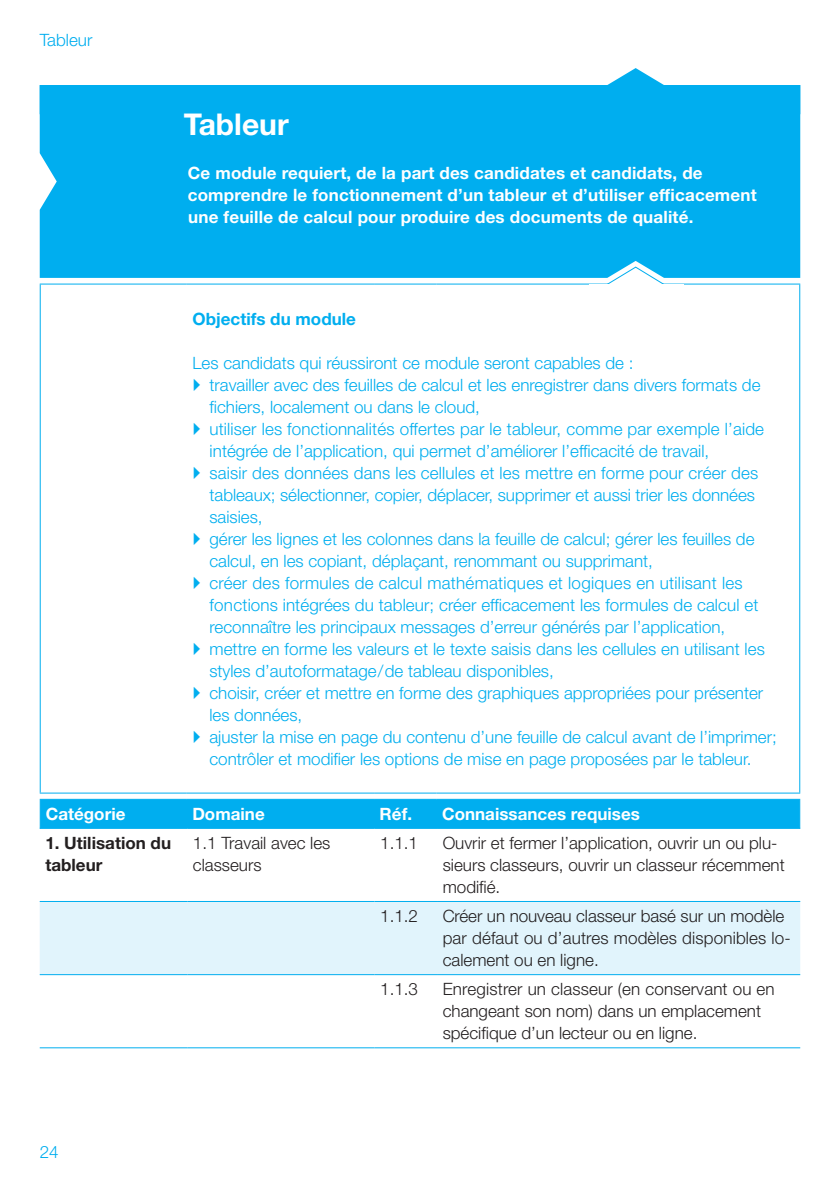
<style>
.page{position:relative;width:840px;height:1191px;background:#fff}
.page>*{position:absolute;margin:0;border:0;box-sizing:border-box;transform-origin:0 0}
.t1{font:700 30px "Helvetica Neue LT Std";color:#fff}
.t2{font:300 17px/22px "Helvetica Neue LT Std";color:#00aeef}
.t3{font:300 17px/22px "Helvetica Neue LT Std";color:#231f20}
.t4{font:700 17px/22px "Helvetica Neue LT Std";letter-spacing:.01em;color:#fff}
.t5{font:700 17px/22px "Helvetica Neue LT Std";color:#231f20}
.t6{font:700 17px "Helvetica Neue LT Std";color:#00aeef}
</style>
<div class="page">
<div style="left:40px;top:902px;width:759px;height:72px;background:#e1f4fc"></div>
<hr style="left:40px;top:901px;width:147px;height:1px;background:#00aeef">
<hr style="left:187px;top:901px;width:187px;height:1px;background:#00aeef">
<hr style="left:374px;top:901px;width:63px;height:1px;background:#00aeef">
<hr style="left:437px;top:901px;width:362px;height:1px;background:#00aeef">
<hr style="left:40px;top:974px;width:147px;height:1px;background:#00aeef">
<hr style="left:187px;top:974px;width:187px;height:1px;background:#00aeef">
<hr style="left:374px;top:974px;width:63px;height:1px;background:#00aeef">
<hr style="left:437px;top:974px;width:362px;height:1px;background:#00aeef">
<hr style="left:40px;top:828px;width:147px;height:1px;background:#00aeef">
<hr style="left:187px;top:828px;width:187px;height:1px;background:#00aeef">
<hr style="left:374px;top:828px;width:63px;height:1px;background:#00aeef">
<hr style="left:437px;top:828px;width:362px;height:1px;background:#00aeef">
<hr style="left:40px;top:1047px;width:147px;height:1px;background:#00aeef">
<hr style="left:187px;top:1047px;width:187px;height:1px;background:#00aeef">
<hr style="left:374px;top:1047px;width:63px;height:1px;background:#00aeef">
<hr style="left:437px;top:1047px;width:362px;height:1px;background:#00aeef">
<svg style="left:40px;top:68px;width:759px;height:210px;background:#15b4f0"></svg>
<hr style="left:40px;top:283px;width:147px;height:1px;background:#00aeef">
<hr style="left:40px;top:284px;width:1px;height:508px;background:#00aeef">
<hr style="left:187px;top:283px;width:187px;height:1px;background:#00aeef">
<hr style="left:374px;top:283px;width:62px;height:1px;background:#00aeef">
<hr style="left:436px;top:283px;width:363px;height:1px;background:#00aeef">
<hr style="left:798px;top:284px;width:1px;height:508px;background:#00aeef">
<hr style="left:40px;top:792px;width:147px;height:1px;background:#00aeef">
<hr style="left:187px;top:792px;width:187px;height:1px;background:#00aeef">
<hr style="left:374px;top:792px;width:62px;height:1px;background:#00aeef">
<hr style="left:436px;top:792px;width:363px;height:1px;background:#00aeef">
<div style="left:40px;top:799px;width:759px;height:29px;background:#00aeef"></div>
<svg style="left:589px;top:266px;width:88px;height:18px"></svg>
<p class="t2" style="left:40px;top:29px;width:54px">Tableur</p>
<h1 class="t1" style="left:183px;top:106px;width:106px">Tableur</h1>
<p class="t4" style="left:188px;top:161px;width:570px">Ce module requiert, de la part des candidates et candidats, de comprendre le fonctionnement d’un tableur et d’utiliser efficacement une feuille de calcul pour produire des documents de qualité.</p>
<p class="t6" style="left:192px;top:308px;width:165px">Objectifs du module</p>
<p class="t2" style="left:209px;top:351px;width:568px;text-indent:-17px">Les candidats qui réussiront ce module seront capables de :<br>travailler avec des feuilles de calcul et les enregistrer dans divers formats de fichiers, localement ou dans le cloud,<br>utiliser les fonctionnalités offertes par le tableur, comme par exemple l’aide intégrée de l’application, qui permet d’améliorer l’efficacité de travail,<br>saisir des données dans les cellules et les mettre en forme pour créer des tableaux; sélectionner, copier, déplacer, supprimer et aussi trier les données saisies,<br>gérer les lignes et les colonnes dans la feuille de calcul; gérer les feuilles de calcul, en les copiant, déplaçant, renommant ou supprimant,<br>créer des formules de calcul mathématiques et logiques en utilisant les fonctions intégrées du tableur; créer efficacement les formules de calcul et reconnaître les principaux messages d’erreur générés par l’application, mettre en forme les valeurs et le texte saisis dans les cellules en utilisant les styles d’autoformatage/de tableau disponibles,<br>choisir, créer et mettre en forme des graphiques appropriées pour présenter les données,<br>ajuster la mise en page du contenu d’une feuille de calcul avant de l’imprimer; contrôler et modifier les options de mise en page proposées par le tableur.</p>
<p class="t4" style="left:46px;top:802px;width:81px">Catégorie</p>
<p class="t4" style="left:192px;top:802px;width:74px">Domaine</p>
<p class="t4" style="left:379px;top:802px;width:34px">Réf.</p>
<p class="t4" style="left:442px;top:802px;width:199px">Connaissances requises</p>
<p class="t5" style="left:45px;top:831px;width:127px">1. Utilisation du tableur</p>
<p class="t3" style="left:193px;top:831px;width:139px">1.1 Travail avec les classeurs</p>
<p class="t3" style="left:380px;top:831px;width:39px">1.1.1</p>
<p class="t3" style="left:442px;top:831px;width:343px">Ouvrir et fermer l’application, ouvrir un ou plu&shy;sieurs classeurs, ouvrir un classeur récemment modifié.</p>
<p class="t3" style="left:380px;top:904px;width:39px">1.1.2</p>
<p class="t3" style="left:442px;top:904px;width:349px">Créer un nouveau classeur basé sur un modèle par défaut ou d’autres modèles disponibles lo&shy;calement ou en ligne.</p>
<p class="t3" style="left:380px;top:978px;width:39px">1.1.3</p>
<p class="t3" style="left:442px;top:978px;width:333px">Enregistrer un classeur (en conservant ou en changeant son nom) dans un emplacement spécifique d’un lecteur ou en ligne.</p>
<p class="t2" style="left:40px;top:1140px;width:20px">24</p>
</div>
